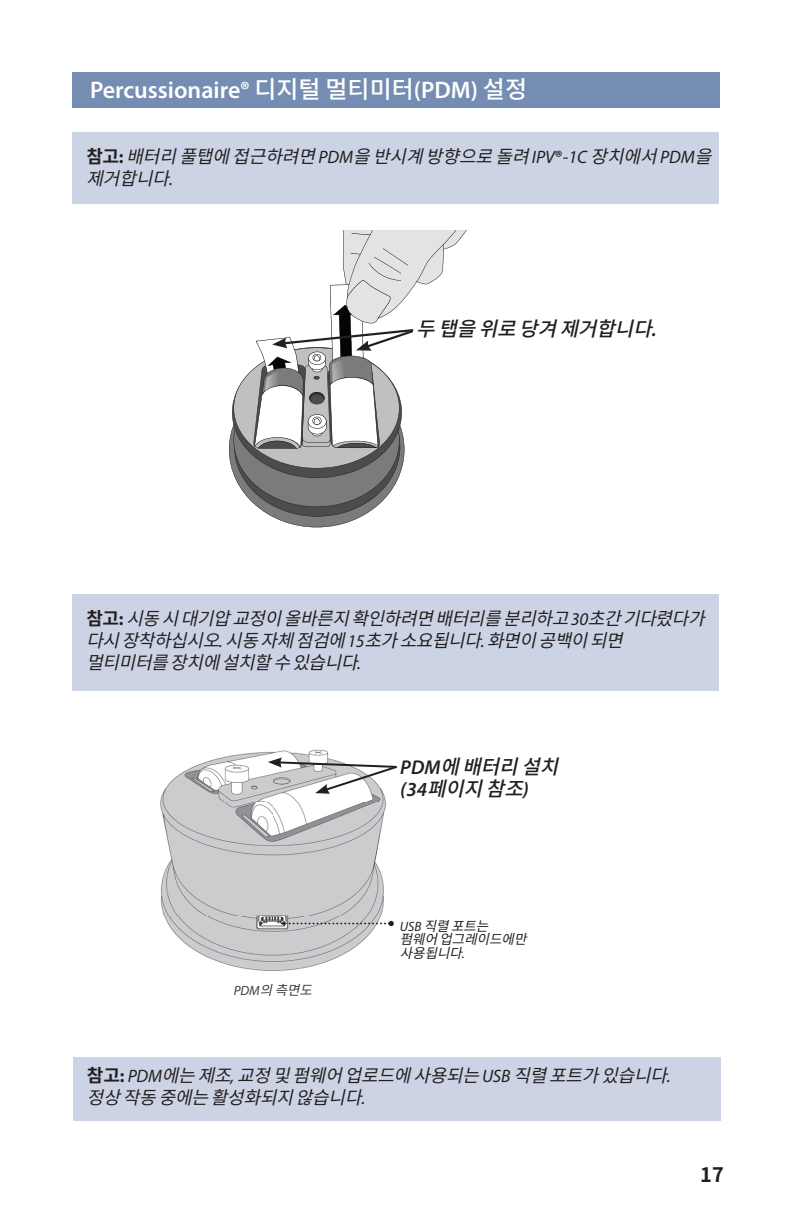
<style>
.page{position:relative;width:792px;height:1224px;background:#fff}
.page>*{position:absolute;margin:0;border:0;box-sizing:border-box;transform-origin:0 0}
.t1{font:600 24px "Myriad Pro";color:#fff}
.t2{font:italic 500 20px/22px "Noto Sans CJ Kkr";color:#231f20}
.t3{font:700 20px "Noto Sans CJ Kkr";color:#231f20}
.t4{font:italic 18px/22px "Noto Sans CJ Kkr";color:#231f20}
.t5{font:italic 13.6px/13.6px "Noto Sans CJ Kkr";color:#231f20}
.t6{font:italic 13.6px "Noto Sans CJ Kkr";color:#3e3e3f}
.s1{font-weight:700;font-stretch:condensed}
.s2{font-family:"Noto Sans CJ Kkr";font-weight:500}
.s3{font-weight:700;font-style:normal}
.s4{font-family:"Myriad Pro";font-weight:700;font-style:normal}
.s5{font-family:"Myriad Pro"}
.s6{font-family:"Myriad Pro";font-weight:600;font-style:normal}
.s7{font-family:"Myriad Pro";font-weight:600}
</style>
<div class="page">
<div style="left:72px;top:72px;width:648px;height:36px;background:#758db3"></div>
<img style="left:160px;top:749px;width:226px;height:222px">
<svg style="left:282px;top:921px;width:112px;height:5px"></svg>
<svg style="left:268px;top:757px;width:129px;height:37px"></svg>
<svg style="left:229px;top:230px;width:238px;height:297px"></svg>
<div style="left:72px;top:132px;width:647px;height:72px;background:#ccd3e4"></div>
<div style="left:72px;top:595px;width:647px;height:96px;background:#ccd3e4"></div>
<div style="left:73px;top:1057px;width:648px;height:63px;background:#ccd3e4"></div>
<h1 class="t1" style="left:90px;top:74px;width:439px">Percussionaire<span class="s1">®</span> <span class="s2">디지털 멀티미터</span>(PDM) <span class="s2">설정</span></h1>
<p class="t4" style="left:86px;top:145px;width:637px"><span class="s3">참 고</span> <span class="s4">:</span> 배터리풀탭에접근하려면<span class="s5">PDM</span> 을반시계방향으로돌려<span class="s5">IP V</span><span class="s6">®</span> <span class="s5">‑ 1 C</span> 장치에서<span class="s5">PDM</span> 을 제거합니다<span class="s5">.</span></p>
<p class="t2" style="left:416px;top:318px;width:249px">두 탭을 위로 당겨 제거합니다<span class="s7">.</span></p>
<p class="t4" style="left:86px;top:608px;width:631px"><span class="s3">참 고</span> <span class="s4">:</span> 시동 시 대기압 교정이 올바른지 확인하려면 배터리를 분리하고<span class="s5">3 0</span> 초간 기다렸다가 다시 장착하십시오<span class="s5">.</span> 시동 자체 점검에<span class="s5">1 5</span> 초가 소요됩니다<span class="s5">.</span> 화면이 공백이 되면 멀티미터를 장치에 설치할 수 있습니다<span class="s5">.</span></p>
<p class="t2" style="left:400px;top:756px;width:171px"><span class="s7">PDM</span> 에배터리설치 <span class="s7">(3 4</span> 페이지참조<span class="s7">)</span></p>
<p class="t6" style="left:234px;top:983px;width:88px"><span class="s5">PDM</span> 의측면도</p>
<p class="t5" style="left:400px;top:919px;width:136px"><span class="s5">USB</span> 직렬포트는 펌웨어 업그레이드에만 사용됩니다<span class="s5">.</span></p>
<p class="t4" style="left:87px;top:1065px;width:593px"><span class="s3">참 고</span> <span class="s4">:</span> <span class="s5">PDM</span> 에는 제조<span class="s5">,</span> 교정 및 펌웨어 업로드에 사용되는<span class="s5">US B</span> 직렬 포트가 있습니다<span class="s5">. </span>정상 작동 중에는 활성화되지 않습니다<span class="s5">.</span></p>
<p class="t3" style="left:700px;top:1163px;width:25px">17</p>
</div>
